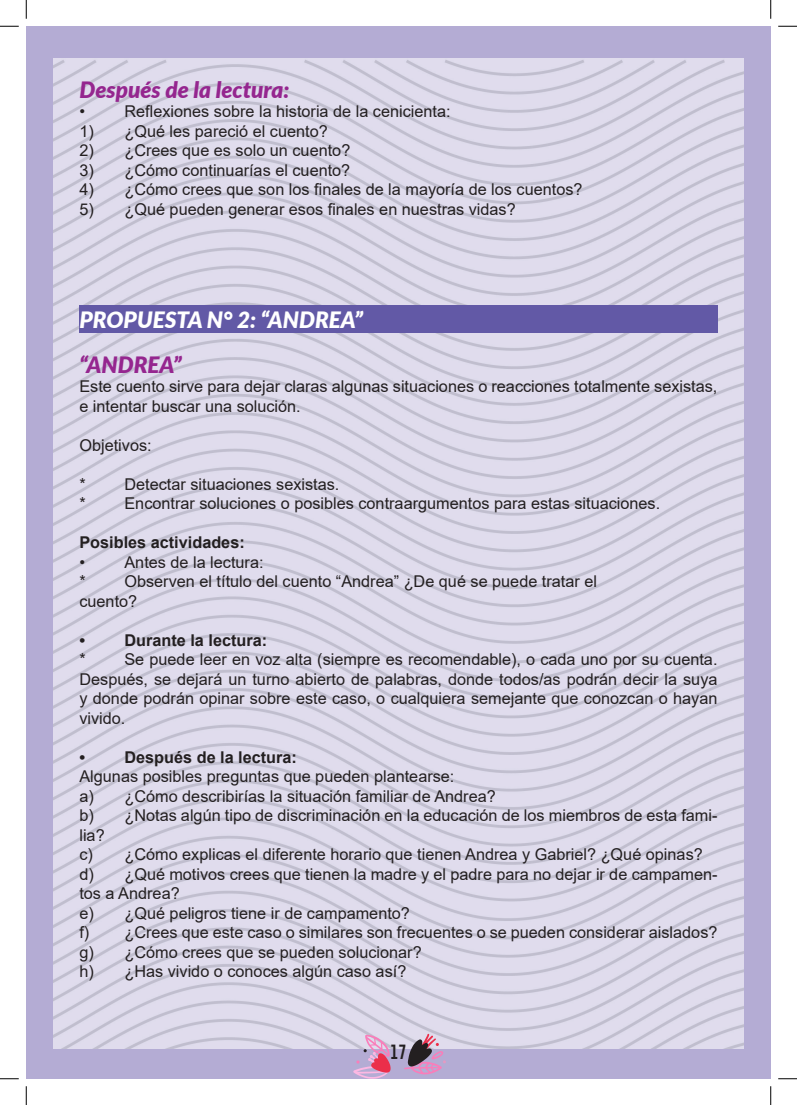
<style>
.page{position:relative;width:797px;height:1105px;background:#fff}
.page>*{position:absolute;margin:0;border:0;box-sizing:border-box;transform-origin:0 0}
.Propuesta_N{font:italic 900 22.5px "Lato";color:#95268f}
.Propuesta_N-2{font:italic 900 22.5px "Lato";color:#fff}
.Cuerpo_Texto{font:16.25px/19.5px "Arial";color:#231f20}
.Cuerpo_Texto-2{font:700 16.25px "Arial";color:#231f20}
.t1{font:15px "Gobold";color:#231f20}
</style>
<div class="page">
<hr style="left:26px;top:26px;width:2px;height:1053px;background:#b4acd4">
<div style="left:27px;top:26px;width:743px;height:1053px;background:#b4acd4"></div>
<img style="left:54px;top:58px;width:689px;height:991px">
<div style="left:79px;top:305px;width:638px;height:28px;background:#6259a6"></div>
<svg style="left:404px;top:1034px;width:42px;height:40px"></svg>
<svg style="left:353px;top:1035px;width:37px;height:44px"></svg>
<svg style="left:0;top:25px;width:19px;height:2px"></svg>
<svg style="left:778px;top:25px;width:19px;height:2px"></svg>
<svg style="left:0;top:1078px;width:19px;height:1px"></svg>
<svg style="left:778px;top:1078px;width:19px;height:1px"></svg>
<svg style="left:25px;top:0;width:2px;height:19px"></svg>
<svg style="left:25px;top:1086px;width:2px;height:19px"></svg>
<svg style="left:770px;top:0;width:1px;height:19px"></svg>
<svg style="left:770px;top:1086px;width:1px;height:19px"></svg>
<p class="Propuesta_N" style="left:79px;top:72px;width:211px">Después de la lectura:</p>
<p class="Cuerpo_Texto" style="left:79px;top:101px;width:7px">•</p>
<p class="Cuerpo_Texto" style="left:124px;top:101px;width:328px">Reflexiones sobre la historia de la cenicienta:</p>
<p class="Cuerpo_Texto" style="left:79px;top:121px;width:250px">1) ¿Qué les pareció el cuento?</p>
<p class="Cuerpo_Texto" style="left:79px;top:140px;width:272px">2) ¿Crees que es solo un cuento?</p>
<p class="Cuerpo_Texto" style="left:79px;top:160px;width:272px">3) ¿Cómo continuarías el cuento?</p>
<p class="Cuerpo_Texto" style="left:79px;top:179px;width:504px">4) ¿Cómo crees que son los finales de la mayoría de los cuentos?</p>
<p class="Cuerpo_Texto" style="left:79px;top:199px;width:438px">5) ¿Qué pueden generar esos finales en nuestras vidas?</p>
<p class="Propuesta_N-2" style="left:79px;top:303px;width:285px">PROPUESTA N° 2: “ANDREA”</p>
<p class="Propuesta_N" style="left:79px;top:348px;width:104px">“ANDREA”</p>
<p class="Cuerpo_Texto" style="left:79px;top:377px;width:639px">Este cuento sirve para dejar claras algunas situaciones o reacciones totalmente sexistas, e intentar buscar una solución.</p>
<p class="Cuerpo_Texto" style="left:79px;top:435px;width:74px">Objetivos:</p>
<p class="Cuerpo_Texto" style="left:79px;top:474px;width:261px">* Detectar situaciones sexistas.</p>
<p class="Cuerpo_Texto" style="left:79px;top:494px;width:582px">* Encontrar soluciones o posibles contraargumentos para estas situaciones.</p>
<p class="Cuerpo_Texto-2" style="left:79px;top:531px;width:167px">Posibles actividades:</p>
<p class="Cuerpo_Texto" style="left:79px;top:552px;width:7px">•</p>
<p class="Cuerpo_Texto" style="left:124px;top:552px;width:141px">Antes de la lectura:</p>
<p class="Cuerpo_Texto" style="left:79px;top:572px;width:519px">* Observen el título del cuento “Andrea” ¿De qué se puede tratar el</p>
<p class="Cuerpo_Texto" style="left:79px;top:591px;width:59px">cuento?</p>
<p class="Cuerpo_Texto-2" style="left:79px;top:629px;width:7px">•</p>
<p class="Cuerpo_Texto-2" style="left:124px;top:629px;width:144px">Durante la lectura:</p>
<p class="Cuerpo_Texto" style="left:79px;top:650px;width:639px;text-align:justify">* Se puede leer en voz alta (siempre es recomendable), o cada uno por su cuenta.<br>Después, se dejará un turno abierto de palabras, donde todos/as podrán decir la suya y donde podrán opinar sobre este caso, o cualquiera semejante que conozcan o hayan vivido.</p>
<p class="Cuerpo_Texto-2" style="left:79px;top:746px;width:7px">•</p>
<p class="Cuerpo_Texto-2" style="left:124px;top:746px;width:174px">Después de la lectura:</p>
<p class="Cuerpo_Texto" style="left:79px;top:767px;width:376px">Algunas posibles preguntas que pueden plantearse:</p>
<p class="Cuerpo_Texto" style="left:79px;top:786px;width:418px">a) ¿Cómo describirías la situación familiar de Andrea?</p>
<p class="Cuerpo_Texto" style="left:79px;top:806px;width:639px">b) ¿Notas algún tipo de discriminación en la educación de los miembros de esta fami&shy;lia?</p>
<p class="Cuerpo_Texto" style="left:79px;top:845px;width:625px">c) ¿Cómo explicas el diferente horario que tienen Andrea y Gabriel? ¿Qué opinas?</p>
<p class="Cuerpo_Texto" style="left:79px;top:864px;width:639px">d) ¿Qué motivos crees que tienen la madre y el padre para no dejar ir de campamen&shy;tos a Andrea?</p>
<p class="Cuerpo_Texto" style="left:79px;top:903px;width:332px">e) ¿Qué peligros tiene ir de campamento?</p>
<p class="Cuerpo_Texto" style="left:79px;top:923px;width:639px">f) ¿Crees que este caso o similares son frecuentes o se pueden considerar aislados?</p>
<p class="Cuerpo_Texto" style="left:79px;top:942px;width:344px">g) ¿Cómo crees que se pueden solucionar?</p>
<p class="Cuerpo_Texto" style="left:79px;top:962px;width:328px">h) ¿Has vivido o conoces algún caso así?</p>
<p class="t1" style="left:390px;top:1042px;width:17px">17</p>
</div>
